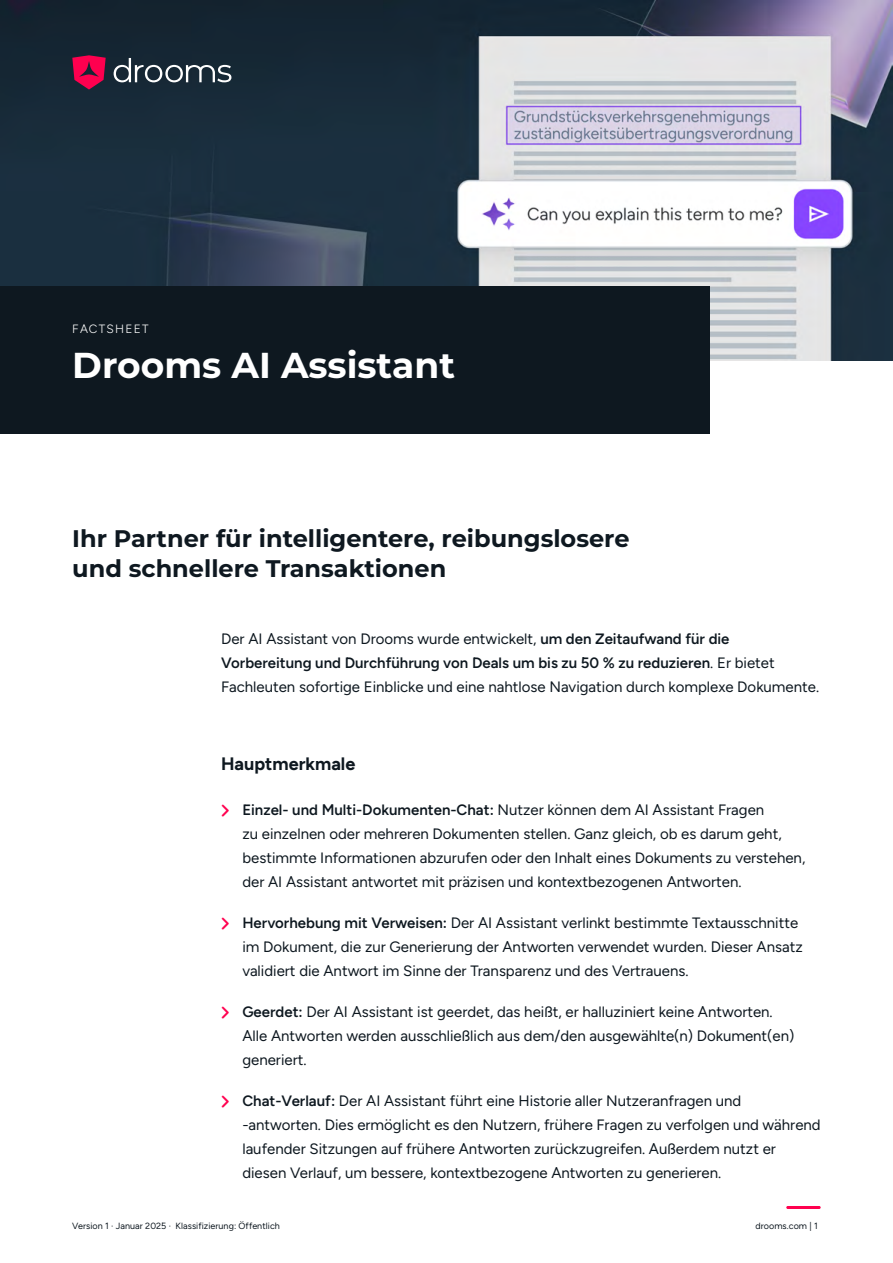
<style>
.page{position:relative;width:893px;height:1263px;background:#fff}
.page>*{position:absolute;margin:0;border:0;box-sizing:border-box;transform-origin:0 0}
.t1{font:700 36px "Montserrat";color:#fff}
.t2{font:700 24px/30px "Montserrat";color:#0e1820}
.t3{font:700 18px "Figtree";color:#0e1820}
.t4{font:15px/24px "Figtree";color:#0e1820}
.t5{font:300 12px "Figtree";letter-spacing:.105em;color:#fff}
.t6{font:9px "Figtree";letter-spacing:.005em;color:#0e1820}
.s1{font-weight:600}
</style>
<div class="page">
<hr style="left:786px;top:1206px;width:35px;height:3px;background:#ff004f;border-radius:2px">
<img style="left:0;top:0;width:893px;height:360px">
<div style="left:0;top:286px;width:709px;height:148px;background:#0e1820"></div>
<svg style="left:114px;top:58px;width:117px;height:24px"></svg>
<svg style="left:72px;top:55px;width:34px;height:35px"></svg>
<p class="t5" style="left:72px;top:322px;width:78px">FACTSHEET</p>
<h1 class="t1" style="left:72px;top:341px;width:384px">Drooms AI Assistant</h1>
<h2 class="t2" style="left:72px;top:523px;width:559px">Ihr Partner für intelligentere, reibungslosere und schnellere Transaktionen</h2>
<p class="t4" style="left:221px;top:627px;width:599px">Der AI Assistant von Drooms wurde entwickelt, <span class="s1">um den Zeitaufwand für die<br>Vorbereitung und Durchführung von Deals um bis zu 50 % zu reduzieren</span>. Er bietet<br>Fachleuten sofortige Einblicke und eine nahtlose Navigation durch komplexe Dokumente.</p>
<p class="t3" style="left:221px;top:753px;width:136px">Hauptmerkmale</p>
<p class="t4" style="left:242px;top:798px;width:564px"><span class="s1">Einzel- und Multi-Dokumenten-Chat:</span> Nutzer können dem AI Assistant Fragen<br>zu einzelnen oder mehreren Dokumenten stellen. Ganz gleich, ob es darum geht, bestimmte Informationen abzurufen oder den Inhalt eines Dokuments zu verstehen, der AI Assistant antwortet mit präzisen und kontextbezogenen Antworten.</p>
<p class="t4" style="left:242px;top:911px;width:562px"><span class="s1">Hervorhebung mit Verweisen:</span> Der AI Assistant verlinkt bestimmte Textausschnitte im Dokument, die zur Generierung der Antworten verwendet wurden. Dieser Ansatz validiert die Antwort im Sinne der Transparenz und des Vertrauens.</p>
<p class="t4" style="left:242px;top:1000px;width:553px"><span class="s1">Geerdet:</span> Der AI Assistant ist geerdet, das heißt, er halluziniert keine Antworten.<br>Alle Antworten werden ausschließlich aus dem/den ausgewählte(n) Dokument(en) generiert.</p>
<p class="t4" style="left:242px;top:1089px;width:580px"><span class="s1">Chat-Verlauf:</span> Der AI Assistant führt eine Historie aller Nutzeranfragen und -antworten. Dies ermöglicht es den Nutzern, frühere Fragen zu verfolgen und während laufender Sitzungen auf frühere Antworten zurückzugreifen. Außerdem nutzt er diesen Verlauf, um bessere, kontextbezogene Antworten zu generieren.</p>
<p class="t6" style="left:72px;top:1220px;width:209px">Version 1 · Januar 2025 · Klassifizierung: Öffentlich</p>
<p class="t6" style="left:755px;top:1221px;width:64px">drooms.com | 1</p>
</div>
